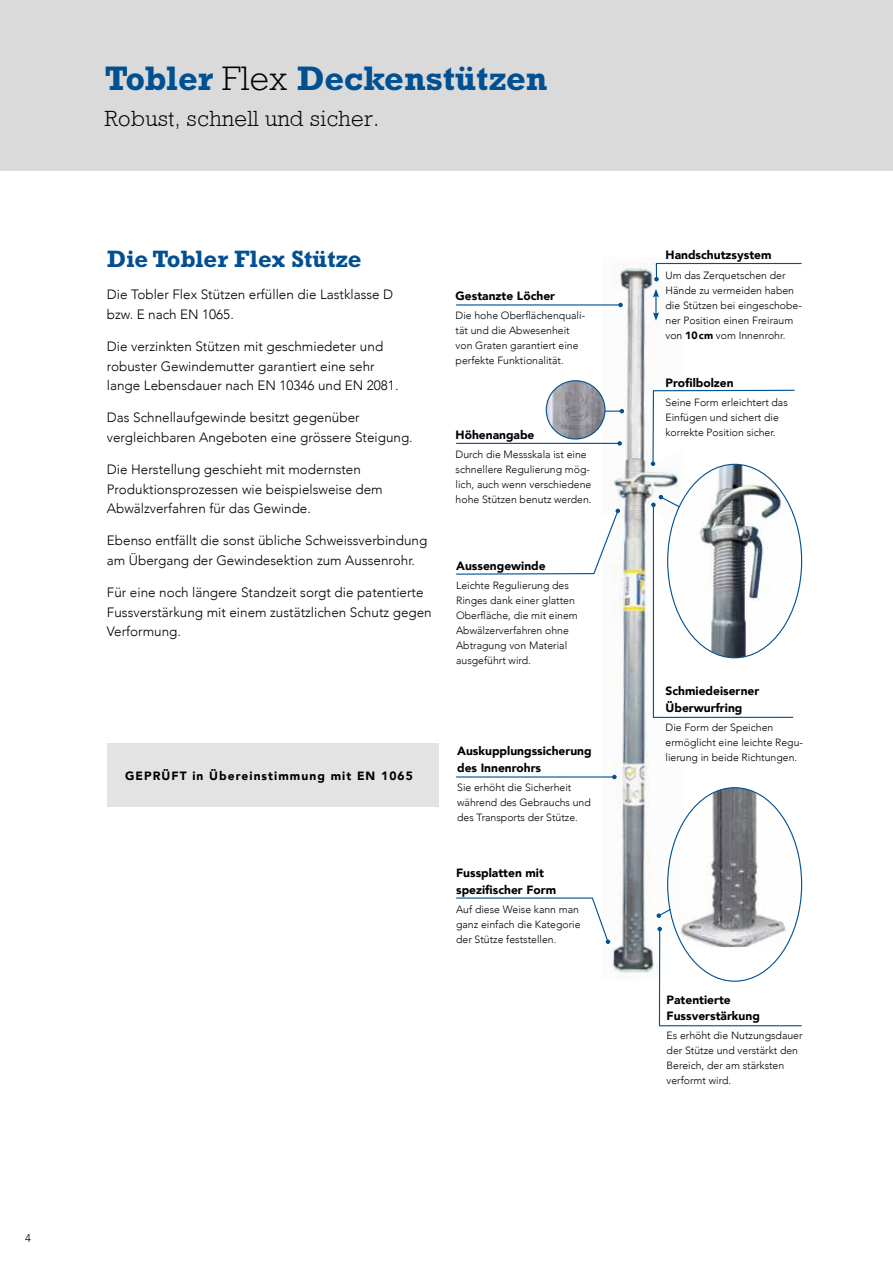
<style>
.page{position:relative;width:893px;height:1263px;background:#fff}
.page>*{position:absolute;margin:0;border:0;box-sizing:border-box;transform-origin:0 0}
.t1{font:700 34.5px "Rockwell Std";color:#005092}
.t2{font:700 24px "Rockwell Std";color:#005092}
.t3{font:300 22.5px "M Rockwell";letter-spacing:.02em;color:#000}
.t4{font:300 13.5px/19.5px "Avenir";color:#000}
.t5{font:900 12px/16.5px "Avenir";color:#000}
.t6{font:900 12px "Avenir";letter-spacing:.09em;color:#000}
.t7{font:300 11.25px "Avenir";color:#000}
.t8{font:300 10.5px/15px "Avenir";color:#000}
.s1{font-weight:300;color:#000}
.s2{font-weight:900}
</style>
<div class="page">
<div style="left:0;top:0;width:893px;height:170px;background:#dadada"></div>
<div style="left:107px;top:743px;width:332px;height:64px;background:#e3e3e3"></div>
<img style="left:602px;top:264px;width:79px;height:712px">
<svg style="left:653px;top:289px;width:6px;height:32px"></svg>
<svg style="left:456px;top:897px;width:154px;height:47px"></svg>
<hr style="left:456px;top:776px;width:158px;height:1px;background:#005092">
<svg style="left:612px;top:775px;width:5px;height:4px"></svg>
<hr style="left:456px;top:443px;width:164px;height:1px;background:#005092">
<svg style="left:617px;top:441px;width:5px;height:5px"></svg>
<svg style="left:456px;top:509px;width:164px;height:66px"></svg>
<svg style="left:651px;top:389px;width:144px;height:77px"></svg>
<hr style="left:456px;top:304px;width:165px;height:1px;background:#005092">
<svg style="left:618px;top:303px;width:5px;height:4px"></svg>
<svg style="left:657px;top:927px;width:145px;height:100px"></svg>
<svg style="left:654px;top:262px;width:148px;height:19px"></svg>
<img style="left:546px;top:381px;width:59px;height:58px;border-radius:29px">
<div style="left:546px;top:380px;width:59px;height:60px;border:1px solid #005092;border-radius:50%"></div>
<img style="left:668px;top:464px;width:132px;height:143px">
<img style="left:681px;top:788px;width:117px;height:159px">
<svg style="left:651px;top:495px;width:143px;height:223px"></svg>
<svg style="left:657px;top:908px;width:15px;height:10px"></svg>
<svg style="left:605px;top:409px;width:19px;height:4px"></svg>
<h1 class="t1" style="left:105px;top:58px;width:444px">Tobler <span class="s1">Flex</span> Deckenstützen</h1>
<h3 class="t3" style="left:105px;top:106px;width:276px">Robust, schnell und sicher.</h3>
<h2 class="t2" style="left:107px;top:245px;width:256px">Die Tobler Flex Stütze</h2>
<p class="t4" style="left:107px;top:285px;width:288px">Die Tobler Flex Stützen erfüllen die Lastklasse D bzw. E nach EN 1065.</p>
<p class="t4" style="left:107px;top:337px;width:293px">Die verzinkten Stützen mit geschmiedeter und robuster Gewindemutter garantiert eine sehr lange Lebensdauer nach EN 10346 und EN 2081.</p>
<p class="t4" style="left:107px;top:408px;width:307px">Das Schnellaufgewinde besitzt gegenüber vergleichbaren Angeboten eine grössere Steigung.</p>
<p class="t4" style="left:107px;top:460px;width:277px">Die Herstellung geschieht mit modernsten<br>Produktionsprozessen wie beispielsweise dem<br>Abwälzverfahren für das Gewinde.</p>
<p class="t4" style="left:107px;top:531px;width:322px">Ebenso entfällt die sonst übliche Schweissverbindung am Übergang der Gewindesektion zum Aussenrohr.</p>
<p class="t4" style="left:107px;top:583px;width:326px">Für eine noch längere Standzeit sorgt die patentierte<br>Fussverstärkung mit einem zustätzlichen Schutz gegen<br>Verformung.</p>
<p class="t5" style="left:456px;top:287px;width:101px">Gestanzte Löcher</p>
<p class="t8" style="left:456px;top:308px;width:131px">Die hohe Oberflächenquali&shy;tät und die Abwesenheit von Graten garantiert eine perfekte Funktionalität.</p>
<p class="t5" style="left:456px;top:426px;width:80px">Höhenangabe</p>
<p class="t8" style="left:456px;top:447px;width:138px">Durch die Messskala ist eine schnellere Regulierung mög&shy;lich, auch wenn verschiedene hohe Stützen benutz werden.</p>
<p class="t5" style="left:456px;top:557px;width:91px">Aussengewinde</p>
<p class="t8" style="left:456px;top:578px;width:123px">Leichte Regulierung des<br>Ringes dank einer glatten<br>Oberfläche, die mit einem<br>Abwälzerverfahren ohne<br>Abtragung von Material ausgeführt wird.</p>
<p class="t6" style="left:125px;top:766px;width:289px">GEPRÜFT in Übereinstimmung mit EN 1065</p>
<p class="t5" style="left:457px;top:743px;width:136px">Auskupplungssicherung des Innenrohrs</p>
<p class="t8" style="left:457px;top:780px;width:135px">Sie erhöht die Sicherheit während des Gebrauchs und des Transports der Stütze.</p>
<p class="t5" style="left:456px;top:864px;width:102px">Fussplatten mit spezifischer Form</p>
<p class="t8" style="left:456px;top:902px;width:126px">Auf diese Weise kann man ganz einfach die Kategorie der Stütze feststellen.</p>
<p class="t7" style="left:25px;top:1231px;width:7px">4</p>
<p class="t5" style="left:665px;top:247px;width:107px">Handschutzsystem</p>
<p class="t8" style="left:665px;top:268px;width:138px">Um das Zerquetschen der<br>Hände zu vermeiden haben die Stützen bei eingeschobe&shy;ner Position einen Freiraum von <span class="s2">10cm</span> vom Innenrohr.</p>
<p class="t5" style="left:665px;top:374px;width:70px">Profilbolzen</p>
<p class="t8" style="left:665px;top:395px;width:124px">Seine Form erleichtert das<br>Einfügen und sichert die korrekte Position sicher.</p>
<p class="t5" style="left:665px;top:682px;width:95px">Schmiedeiserner<br>Überwurfring</p>
<p class="t8" style="left:665px;top:720px;width:139px">Die Form der Speichen ermöglicht eine leichte Regu&shy;lierung in beide Richtungen.</p>
<p class="t5" style="left:667px;top:991px;width:95px">Patentierte<br>Fussverstärkung</p>
<p class="t8" style="left:667px;top:1028px;width:137px">Es erhöht die Nutzungsdauer der Stütze und verstärkt den<br>Bereich, der am stärksten verformt wird.</p>
</div>
